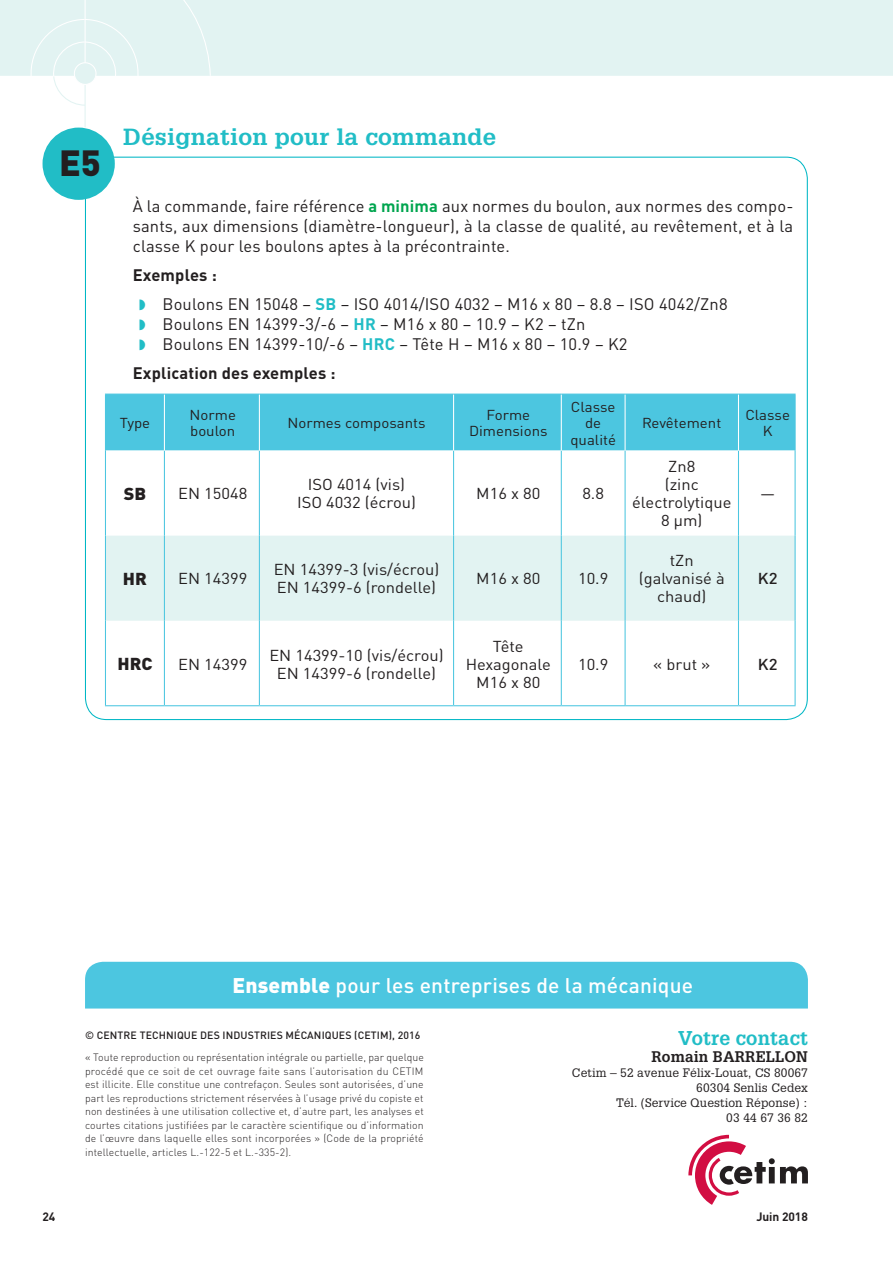
<style>
.page{position:relative;width:893px;height:1263px;background:#fff}
.page>*{position:absolute;margin:0;border:0;box-sizing:border-box;transform-origin:0 0}
.t1{font:900 36px "DINOT";color:#231f20}
.t2{font:700 22.8px "Glypha LT Std";letter-spacing:.01em;color:#21bdc6;scale:1.05 1}
.t3{font:500 21px "DINOT";letter-spacing:.01em;color:#fff}
.t4{font:700 19.5px "Glypha LT Std";letter-spacing:.01em;color:#21bdc6}
.t5{font:900 17.1px "DINOT";color:#231f20;scale:1.05 1}
.t6{font:16.5px/20.2px "DINOT";letter-spacing:.01em;color:#231f20}
.t7{font:700 16.5px "DINOT";letter-spacing:.01em;color:#231f20}
.t8{font:15.6px/18px "DINOT";color:#231f20;text-align:center;scale:1.05 1}
.t9{font:500 15.6px "DINOT";color:#231f20;scale:1.05 1}
.t10{font:700 15px "Glypha LT Std";letter-spacing:.01em;color:#231f20}
.t11{font:14.25px/16.5px "DINOT";color:#231f20;text-align:center;scale:1.05 1}
.t12{font:12px/15px "Glypha LT Std";letter-spacing:.01em;color:#231f20;text-align:right}
.t13{font:700 12px "DINOT";letter-spacing:-.005em;color:#231f20}
.t14{font:300 10.5px/13.5px "DINOT";letter-spacing:.01em;color:#231f20;text-align:justify}
.t15{font:500 10.5px "DINOT";letter-spacing:.01em;color:#231f20}
.s1{font-weight:700;color:#00a54f}
.s2{font-weight:700}
.s3{color:#21bdc6}
.s4{font-weight:700;color:#21bdc6}
.s5{font-weight:900}
</style>
<div class="page">
<div style="left:0;top:0;width:893px;height:76px;background:#e2f3f2"></div>
<hr style="left:85px;top:71px;width:1px;height:56px;background:#e2f3f2">
<svg style="left:29px;top:0;width:182px;height:106px"></svg>
<svg style="left:84px;top:156px;width:724px;height:565px"></svg>
<div style="left:43px;top:128px;width:72px;height:72px;background:#21bdc6;border-radius:50%"></div>
<div style="left:85px;top:962px;width:723px;height:46px;background:#4cc6e0"></div>
<svg style="left:688px;top:1135px;width:120px;height:70px"></svg>
<h1 class="t1" style="left:59px;top:139px;width:43px">E5</h1>
<h2 class="t2" style="left:123px;top:122px;width:356px">Désignation pour la commande</h2>
<h3 class="t6" style="left:133px;top:195px;width:662px;text-align:justify">À la commande, faire référence <span class="s1">a minima</span> aux normes du boulon, aux normes des compo&shy;sants, aux dimensions (diamètre-longueur), à la classe de qualité, au revêtement, et à la classe K pour les boulons aptes à la précontrainte.</h3>
<h3 class="t6" style="left:139px;top:260px;width:590px;line-height:28.8px;text-indent:-6px"><span class="s2">Exemples :<br></span><span class="s3">◗</span> Boulons EN 15048 – <span class="s4">SB</span> – ISO 4014/ISO 4032 – M16 x 80 – 8.8 – ISO 4042/Zn8</h3>
<h3 class="t6" style="left:139px;top:314px;width:490px"><span class="s3">◗</span> Boulons EN 14399-3/-6 – <span class="s4">HR</span> – M16 x 80 – 10.9 – K2 – tZn<br><span class="s3">◗</span> Boulons EN 14399-10/-6 – <span class="s4">HRC</span> – Tête H – M16 x 80 – 10.9 – K2</h3>
<h3 class="t7" style="left:133px;top:362px;width:204px">Explication des exemples :</h3>
<h3 class="t11" style="left:120px;top:414px;width:31px">Type</h3>
<h3 class="t11" style="left:190px;top:406px;width:46px;text-align:left">Norme boulon</h3>
<h3 class="t11" style="left:287px;top:414px;width:133px">Normes composants</h3>
<h3 class="t11" style="left:469px;top:406px;width:76px">Forme<br>Dimensions</h3>
<h3 class="t11" style="left:570px;top:398px;width:45px">Classe de qualité</h3>
<h3 class="t11" style="left:642px;top:414px;width:77px">Revêtement</h3>
<h3 class="t11" style="left:745px;top:406px;width:44px">Classe<br>K</h3>
<h3 class="t5" style="left:124px;top:482px;width:23px">SB</h3>
<h3 class="t8" style="left:178px;top:484px;width:67px">EN 15048</h3>
<h3 class="t8" style="left:297px;top:475px;width:115px">ISO 4014 (vis)<br>ISO 4032 (écrou)</h3>
<h3 class="t8" style="left:476px;top:484px;width:62px">M16 x 80</h3>
<h3 class="t8" style="left:582px;top:484px;width:22px">8.8</h3>
<h3 class="t5" style="left:123px;top:567px;width:24px">HR</h3>
<h3 class="t8" style="left:178px;top:570px;width:67px">EN 14399</h3>
<h3 class="t8" style="left:274px;top:561px;width:159px;text-align:left">EN 14399-3 (vis/écrou)<br>EN 14399-6 (rondelle)</h3>
<h3 class="t8" style="left:476px;top:570px;width:62px">M16 x 80</h3>
<h3 class="t8" style="left:578px;top:570px;width:30px">10.9</h3>
<h3 class="t8" style="left:632px;top:457px;width:96px">Zn8<br>(zinc électrolytique<br>8 µm)</h3>
<h3 class="t8" style="left:639px;top:552px;width:83px">tZn (galvanisé à chaud)</h3>
<h3 class="t8" style="left:760px;top:484px;width:16px">—</h3>
<h3 class="t9" style="left:758px;top:569px;width:20px">K2</h3>
<h3 class="t5" style="left:118px;top:652px;width:35px">HRC</h3>
<h3 class="t8" style="left:178px;top:655px;width:67px">EN 14399</h3>
<h3 class="t8" style="left:269px;top:646px;width:167px">EN 14399-10 (vis/écrou)<br>EN 14399-6 (rondelle)</h3>
<h3 class="t8" style="left:466px;top:637px;width:83px">Tête<br>Hexagonale<br>M16 x 80</h3>
<h3 class="t8" style="left:578px;top:655px;width:30px">10.9</h3>
<h3 class="t8" style="left:653px;top:655px;width:56px">« brut »</h3>
<h3 class="t9" style="left:758px;top:654px;width:20px">K2</h3>
<h3 class="t3" style="left:232px;top:972px;width:462px"><span class="s5">Ensemble</span> pour les entreprises de la mécanique</h3>
<p class="t15" style="left:85px;top:1029px;width:337px">© CENTRE TECHNIQUE DES INDUSTRIES MÉCANIQUES (CETIM), 2016</p>
<p class="t14" style="left:85px;top:1051px;width:340px">« Toute reproduction ou représentation intégrale ou partielle, par quelque procédé que ce soit de cet ouvrage faite sans l’autorisation du CETIM est illicite. Elle constitue une contrefaçon. Seules sont autorisées, d’une part les reproductions strictement réservées à l’usage privé du copiste et non destinées à une utilisation collective et, d’autre part, les analyses et courtes citations justifiées par le caractère scientifique ou d’information de l’œuvre dans laquelle elles sont incorporées » (Code de la propriété intellectuelle, articles L. ‑122‑5 et L. ‑335‑2).</p>
<h3 class="t4" style="left:678px;top:1026px;width:131px">Votre contact</h3>
<h3 class="t10" style="left:651px;top:1047px;width:158px">Romain BARRELLON</h3>
<p class="t12" style="left:572px;top:1065px;width:237px">Cetim – 52 avenue Félix-Louat, CS 80067<br>60304 Senlis Cedex<br>Tél. (Service Question Réponse) :<br>03 44 67 36 82</p>
<p class="t13" style="left:43px;top:1209px;width:14px">24</p>
<p class="t13" style="left:756px;top:1209px;width:53px">Juin 2018</p>
</div>
